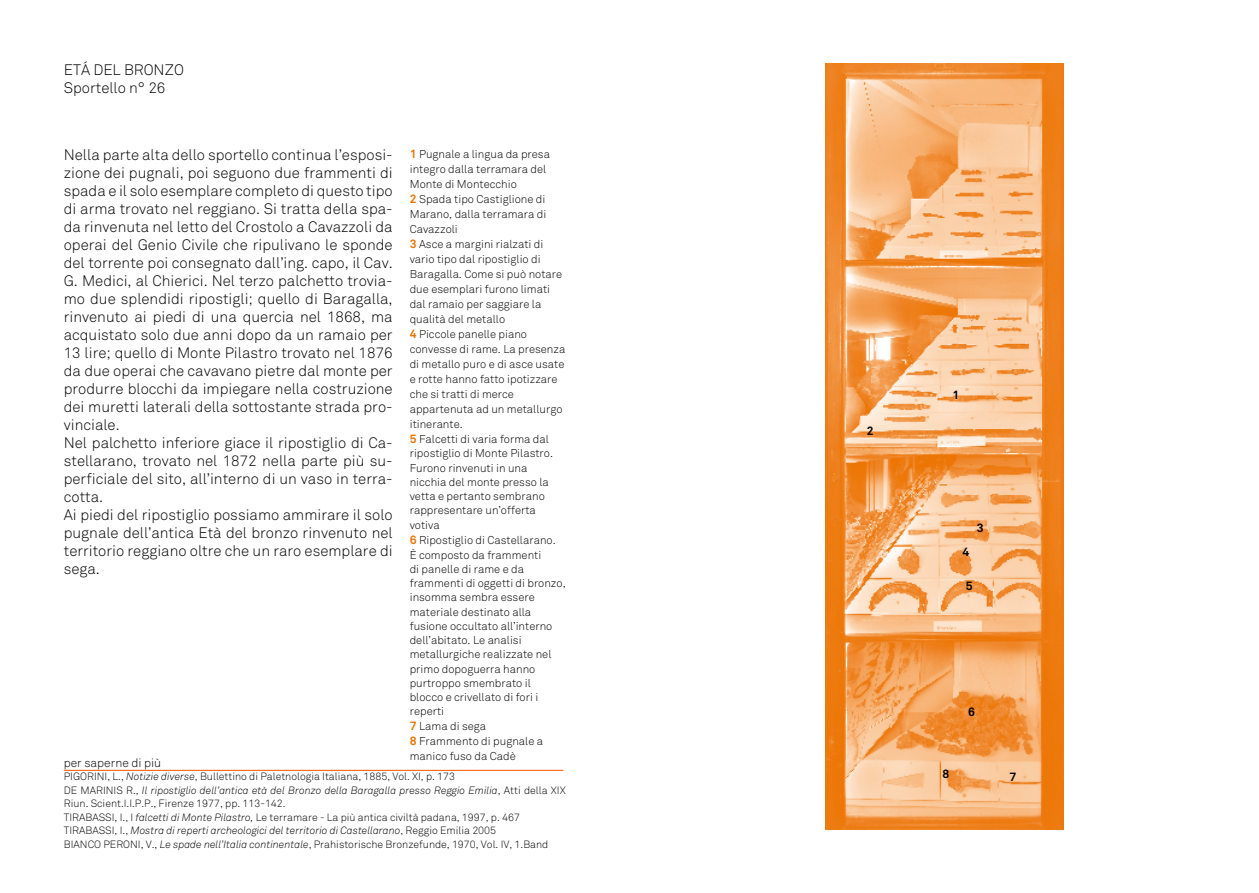
<style>
.page{position:relative;width:1259px;height:893px;background:#fff}
.page>*{position:absolute;margin:0;border:0;box-sizing:border-box;transform-origin:0 0}
.t1{font:300 15px/18px "Akkurat";color:#000}
.t2{font:300 12px "Akkurat";color:#000}
.t3{font:700 12px "Akkurat";color:#000}
.t4{font:300 11.25px/14.7px "Akkurat";color:#000}
.t5{font:300 10.5px/13.5px "Akkurat";color:#000}
.s1{font-weight:700;font-size:12px;color:#ec7405}
.s2{font-style:italic}
</style>
<div class="page">
<img style="left:825px;top:64px;width:238px;height:765px">
<hr style="left:64px;top:770px;width:499px;height:1px;background:#ff5200">
<p class="t1" style="left:64px;top:61px;width:122px">ETÁ DEL BRONZO<br>Sportello n° 26</p>
<p class="t1" style="left:64px;top:146px;width:330px">Nella parte alta dello sportello continua l’esposi&shy;zione dei pugnali, poi seguono due frammenti di spada e il solo esemplare completo di questo tipo di arma trovato nel reggiano. Si tratta della spa&shy;da rinvenuta nel letto del Crostolo a Cavazzoli da operai del Genio Civile che ripulivano le sponde del torrente poi consegnato dall’ing. capo, il Cav.<br>G. Medici, al Chierici. Nel terzo palchetto trovia&shy;mo due splendidi ripostigli; quello di Baragalla, rinvenuto ai piedi di una quercia nel 1868, ma acquistato solo due anni dopo da un ramaio per 13 lire; quello di Monte Pilastro trovato nel 1876 da due operai che cavavano pietre dal monte per produrre blocchi da impiegare nella costruzione dei muretti laterali della sottostante strada pro&shy;vinciale.<br>Nel palchetto inferiore giace il ripostiglio di Ca&shy;stellarano, trovato nel 1872 nella parte più su&shy;perficiale del sito, all’interno di un vaso in terra&shy;cotta.<br>Ai piedi del ripostiglio possiamo ammirare il solo pugnale dell’antica Età del bronzo rinvenuto nel territorio reggiano oltre che un raro esemplare di sega.</p>
<p class="t4" style="left:410px;top:147px;width:157px"><span class="s1">1</span> Pugnale a lingua da presa integro dalla terramara del<br>Monte di Montecchio<br><span class="s1">2</span> Spada tipo Castiglione di<br>Marano, dalla terramara di<br>Cavazzoli<br><span class="s1">3</span> Asce a margini rialzati di vario tipo dal ripostiglio di<br>Baragalla. Come si può notare due esemplari furono limati dal ramaio per saggiare la qualità del metallo<br><span class="s1">4</span> Piccole panelle piano convesse di rame. La presenza di metallo puro e di asce usate e rotte hanno fatto ipotizzare che si tratti di merce appartenuta ad un metallurgo itinerante.<br><span class="s1">5</span> Falcetti di varia forma dal ripostiglio di Monte Pilastro.<br>Furono rinvenuti in una nicchia del monte presso la vetta e pertanto sembrano rappresentare un’offerta votiva<br><span class="s1">6</span> Ripostiglio di Castellarano.<br>È composto da frammenti<br>di panelle di rame e da frammenti di oggetti di bronzo, insomma sembra essere materiale destinato alla fusione occultato all’interno dell’abitato. Le analisi metallurgiche realizzate nel primo dopoguerra hanno purtroppo smembrato il blocco e crivellato di fori i reperti<br><span class="s1">7</span> Lama di sega<br><span class="s1">8</span> Frammento di pugnale a manico fuso da Cadè</p>
<p class="t2" style="left:64px;top:755px;width:99px">per saperne di più</p>
<p class="t5" style="left:64px;top:770px;width:503px">PIGORINI, L., <span class="s2">Notizie diverse</span>, Bullettino di Paletnologia Italiana, 1885, Vol. XI, p. 173<br>DE MARINIS R., <span class="s2">Il ripostiglio dell’antica età del Bronzo della Baragalla presso Reggio Emilia</span>, Atti della XIX Riun. Scient.I.I.P.P., Firenze 1977, pp. 113-142.<br>TIRABASSI, I., I <span class="s2">falcetti di Monte Pilastro,</span> Le terramare - La più antica civiltà padana, 1997, p. 467<br>TIRABASSI, I., <span class="s2">Mostra di reperti archeologici del territorio di Castellarano</span>, Reggio Emilia 2005<br>BIANCO PERONI, V., <span class="s2">Le spade nell’Italia continentale</span>, Prahistorische Bronzefunde, 1970, Vol. IV, 1.Band</p>
<p class="t3" style="left:867px;top:423px;width:8px">2</p>
<p class="t3" style="left:952px;top:387px;width:8px">1</p>
<p class="t3" style="left:976px;top:520px;width:8px">3</p>
<p class="t3" style="left:962px;top:544px;width:8px">4</p>
<p class="t3" style="left:965px;top:578px;width:8px">5</p>
<p class="t3" style="left:968px;top:704px;width:8px">6</p>
<p class="t3" style="left:942px;top:766px;width:8px">8</p>
<p class="t3" style="left:1009px;top:769px;width:8px">7</p>
</div>
